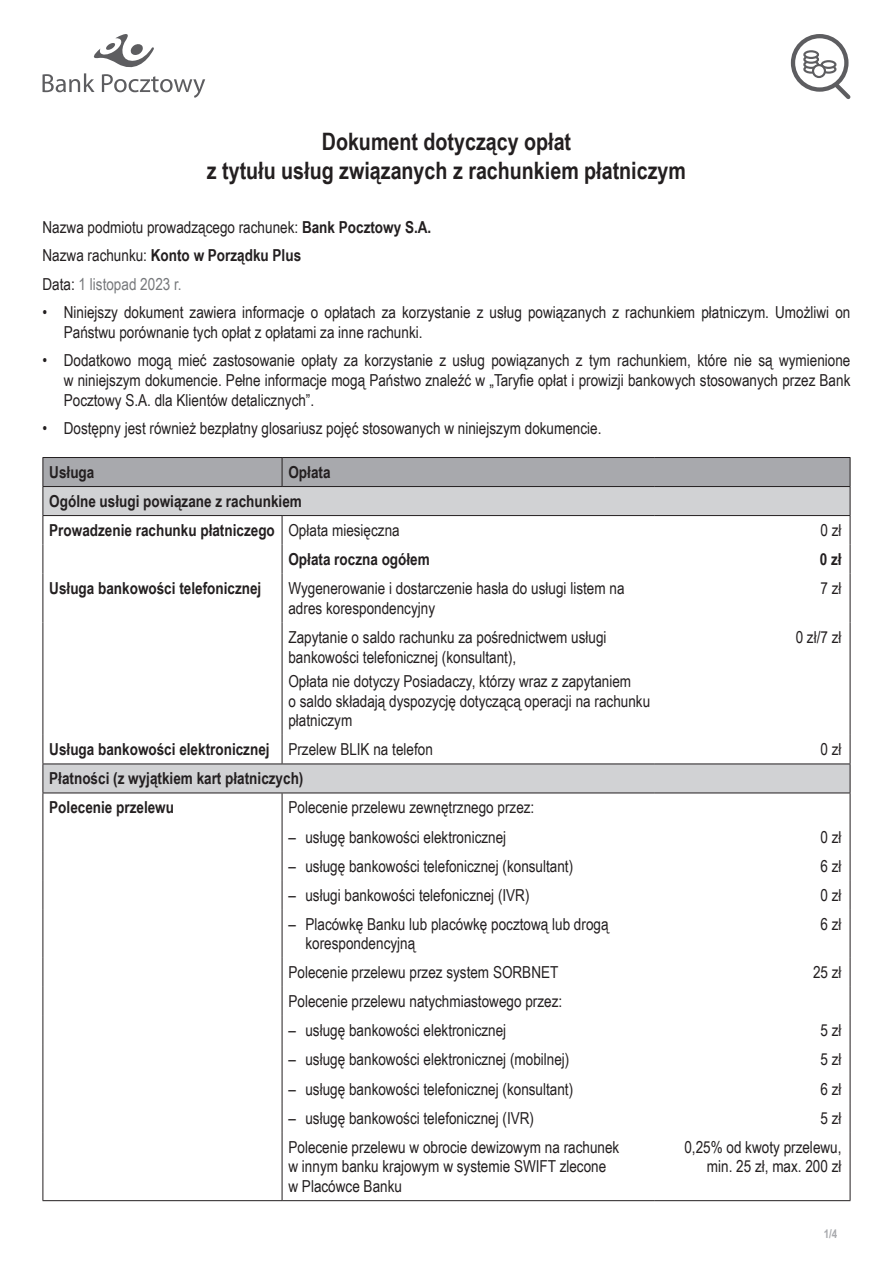
<style>
.page{position:relative;width:893px;height:1263px;background:#fff}
.page>*{position:absolute;margin:0;border:0;box-sizing:border-box;transform-origin:0 0}
.Nagłówek{font:700 24px/28.8px "Arial Narrow";color:#231f20;text-align:center}
.tabela_normal{font:16.5px/19.8px "Arial Narrow";color:#231f20}
.wstep_wypunktowanie{font:16.5px/19.8px "Arial Narrow";color:#231f20}
.tabela_wciecie{font:16.5px/19.8px "Arial Narrow";color:#231f20}
.tabela_normal-2{font:700 16.5px "Arial Narrow";color:#231f20}
.tabela_naglowek2{font:700 16.5px "Arial Narrow";color:#231f20}
.tabela_oplata{font:16.5px/19.8px "Arial Narrow";color:#231f20;text-align:right}
.wstep_nazwa{font:16.5px "Arial Narrow";color:#231f20}
.wstep_nazwa-2{font:700 16.5px "Arial Narrow";color:#231f20}
.wstep_nazwa-3{font:16.5px "Arial Narrow";color:#76787b}
.tabela_naglowek1{font:700 16.5px "Arial Narrow";color:#231f20}
.tabela_oplata-2{font:700 16.5px "Arial Narrow";color:#231f20}
.t1{font:700 12px "Arial Narrow";color:#a8a9ad}
.s1{font-weight:700}
.s2{font-weight:400}
.s3{color:#231f20}
</style>
<div class="page">
<div style="left:791px;top:34px;width:57px;height:58px;border:4px solid #5d5d60;border-radius:50%"></div>
<svg style="left:830px;top:79px;width:21px;height:21px"></svg>
<div style="left:803px;top:65px;width:16px;height:9px;border:2px solid #5d5d60;border-radius:50%"></div>
<div style="left:821px;top:65px;width:15px;height:9px;border:2px solid #5d5d60;border-radius:50%"></div>
<div style="left:803px;top:60px;width:16px;height:9px;border:2px solid #5d5d60;border-radius:50%"></div>
<div style="left:822px;top:61px;width:13px;height:7px;background:#fff;border-radius:50%"></div>
<div style="left:821px;top:60px;width:15px;height:9px;border:2px solid #5d5d60;border-radius:50%"></div>
<svg style="left:804px;top:56px;width:14px;height:7px"></svg>
<div style="left:803px;top:55px;width:16px;height:9px;border:2px solid #5d5d60;border-radius:50%"></div>
<div style="left:804px;top:51px;width:14px;height:7px;background:#fff;border-radius:50%"></div>
<div style="left:803px;top:50px;width:16px;height:9px;border:2px solid #5d5d60;border-radius:50%"></div>
<div style="left:813px;top:65px;width:12px;height:12px;background:#fff;border-radius:50%"></div>
<div style="left:812px;top:64px;width:14px;height:14px;border:2px solid #5d5d60;border-radius:50%"></div>
<svg style="left:43px;top:457px;width:808px;height:117px"></svg>
<hr style="left:43px;top:574px;width:1px;height:48px;background:#231f20">
<hr style="left:43px;top:622px;width:1px;height:113px;background:#231f20">
<hr style="left:282px;top:574px;width:1px;height:48px;background:#231f20">
<hr style="left:850px;top:574px;width:1px;height:48px;background:#231f20">
<hr style="left:282px;top:622px;width:1px;height:113px;background:#231f20">
<hr style="left:850px;top:622px;width:1px;height:113px;background:#231f20">
<hr style="left:282px;top:909px;width:1px;height:49px;background:#231f20">
<svg style="left:282px;top:958px;width:1px;height:174px"></svg>
<hr style="left:282px;top:1132px;width:1px;height:68px;background:#231f20">
<hr style="left:43px;top:457px;width:239px;height:1px;background:#231f20">
<hr style="left:282px;top:457px;width:373px;height:1px;background:#231f20">
<hr style="left:655px;top:457px;width:195px;height:1px;background:#231f20">
<hr style="left:43px;top:486px;width:239px;height:1px;background:#231f20">
<hr style="left:282px;top:486px;width:373px;height:1px;background:#231f20">
<hr style="left:655px;top:486px;width:195px;height:1px;background:#231f20">
<hr style="left:43px;top:515px;width:239px;height:1px;background:#231f20">
<hr style="left:282px;top:515px;width:373px;height:1px;background:#231f20">
<hr style="left:655px;top:515px;width:195px;height:1px;background:#231f20">
<hr style="left:43px;top:909px;width:1px;height:49px;background:#231f20">
<svg style="left:43px;top:958px;width:1px;height:174px"></svg>
<hr style="left:43px;top:1132px;width:1px;height:68px;background:#231f20">
<hr style="left:43px;top:1200px;width:239px;height:1px;background:#231f20">
<svg style="left:43px;top:735px;width:808px;height:174px"></svg>
<hr style="left:850px;top:909px;width:1px;height:49px;background:#231f20">
<svg style="left:850px;top:958px;width:1px;height:174px"></svg>
<hr style="left:850px;top:1132px;width:1px;height:68px;background:#231f20">
<hr style="left:282px;top:1200px;width:373px;height:1px;background:#231f20">
<hr style="left:655px;top:1200px;width:195px;height:1px;background:#231f20">
<svg style="left:43px;top:34px;width:162px;height:64px"></svg>
<p class="Nagłówek" style="left:207px;top:126px;width:481px">Dokument dotyczący opłat<br>z tytułu usług związanych z rachunkiem płatniczym</p>
<p class="wstep_nazwa" style="left:43px;top:215px;width:390px">Nazwa podmiotu prowadzącego rachunek: <span class="s1">Bank Pocztowy S.A.</span></p>
<p class="wstep_nazwa-2" style="left:43px;top:243px;width:260px"><span class="s2">Nazwa rachunku:</span> Konto w Porządku Plus</p>
<p class="wstep_nazwa-3" style="left:43px;top:272px;width:141px"><span class="s3">Data:</span> 1 listopad 2023 r.</p>
<p class="wstep_wypunktowanie" style="left:64px;top:302px;width:788px;text-indent:-21px">• Niniejszy dokument zawiera informacje o opłatach za korzystanie z usług powiązanych z rachunkiem płatniczym. Umożliwi on<br>Państwu porównanie tych opłat z opłatami za inne rachunki.</p>
<p class="wstep_wypunktowanie" style="left:64px;top:350px;width:788px;text-align:justify;text-indent:-21px">• Dodatkowo mogą mieć zastosowanie opłaty za korzystanie z usług powiązanych z tym rachunkiem, które nie są wymienione w niniejszym dokumencie. Pełne informacje mogą Państwo znaleźć w „Taryfie opłat i prowizji bankowych stosowanych przez Bank Pocztowy S.A. dla Klientów detalicznych”.</p>
<p class="wstep_wypunktowanie" style="left:43px;top:418px;width:560px">• Dostępny jest również bezpłatny glosariusz pojęć stosowanych w niniejszym dokumencie.</p>
<p class="tabela_naglowek1" style="left:49px;top:460px;width:47px">Usługa</p>
<p class="tabela_naglowek1" style="left:288px;top:460px;width:44px">Opłata</p>
<p class="tabela_naglowek2" style="left:49px;top:489px;width:254px">Ogólne usługi powiązane z rachunkiem</p>
<p class="tabela_normal-2" style="left:49px;top:518px;width:227px">Prowadzenie rachunku płatniczego</p>
<p class="tabela_normal" style="left:288px;top:520px;width:113px">Opłata miesięczna</p>
<p class="tabela_oplata" style="left:820px;top:520px;width:23px">0 zł</p>
<p class="tabela_normal-2" style="left:288px;top:547px;width:143px">Opłata roczna ogółem</p>
<p class="tabela_oplata-2" style="left:820px;top:547px;width:23px">0 zł</p>
<p class="tabela_normal-2" style="left:49px;top:576px;width:214px">Usługa bankowości telefonicznej</p>
<p class="tabela_normal" style="left:288px;top:578px;width:338px">Wygenerowanie i dostarczenie hasła do usługi listem na adres korespondencyjny</p>
<p class="tabela_oplata" style="left:820px;top:578px;width:23px">7 zł</p>
<p class="tabela_normal" style="left:288px;top:627px;width:320px">Zapytanie o saldo rachunku za pośrednictwem usługi bankowości telefonicznej (konsultant),</p>
<p class="tabela_normal" style="left:288px;top:670px;width:363px">Opłata nie dotyczy Posiadaczy, którzy wraz z zapytaniem<br>o saldo składają dyspozycję dotyczącą operacji na rachunku płatniczym</p>
<p class="tabela_oplata" style="left:796px;top:627px;width:47px">0 zł/7 zł</p>
<p class="tabela_normal-2" style="left:49px;top:737px;width:222px">Usługa bankowości elektronicznej</p>
<p class="tabela_normal" style="left:288px;top:739px;width:146px">Przelew BLIK na telefon</p>
<p class="tabela_oplata" style="left:820px;top:739px;width:23px">0 zł</p>
<p class="tabela_naglowek2" style="left:49px;top:766px;width:256px">Płatności (z wyjątkiem kart płatniczych)</p>
<p class="tabela_naglowek2" style="left:49px;top:795px;width:126px">Polecenie przelewu</p>
<p class="tabela_normal" style="left:288px;top:797px;width:247px">Polecenie przelewu zewnętrznego przez:</p>
<p class="tabela_wciecie" style="left:288px;top:826px;width:219px">– usługę bankowości elektronicznej</p>
<p class="tabela_oplata" style="left:820px;top:826px;width:23px">0 zł</p>
<p class="tabela_wciecie" style="left:288px;top:855px;width:286px">– usługę bankowości telefonicznej (konsultant)</p>
<p class="tabela_oplata" style="left:820px;top:855px;width:23px">6 zł</p>
<p class="tabela_wciecie" style="left:288px;top:884px;width:243px">– usługi bankowości telefonicznej (IVR)</p>
<p class="tabela_oplata" style="left:820px;top:884px;width:23px">0 zł</p>
<p class="tabela_wciecie" style="left:305px;top:913px;width:305px;text-indent:-17px">– Placówkę Banku lub placówkę pocztową lub drogą korespondencyjną</p>
<p class="tabela_oplata" style="left:820px;top:913px;width:23px">6 zł</p>
<p class="tabela_normal" style="left:288px;top:962px;width:271px">Polecenie przelewu przez system SORBNET</p>
<p class="tabela_oplata" style="left:813px;top:962px;width:30px">25 zł</p>
<p class="tabela_normal" style="left:288px;top:991px;width:275px">Polecenie przelewu natychmiastowego przez:</p>
<p class="tabela_wciecie" style="left:288px;top:1020px;width:219px">– usługę bankowości elektronicznej</p>
<p class="tabela_oplata" style="left:820px;top:1020px;width:23px">5 zł</p>
<p class="tabela_wciecie" style="left:288px;top:1049px;width:282px">– usługę bankowości elektronicznej (mobilnej)</p>
<p class="tabela_oplata" style="left:820px;top:1049px;width:23px">5 zł</p>
<p class="tabela_wciecie" style="left:288px;top:1078px;width:286px">– usługę bankowości telefonicznej (konsultant)</p>
<p class="tabela_oplata" style="left:820px;top:1078px;width:23px">6 zł</p>
<p class="tabela_wciecie" style="left:288px;top:1107px;width:247px">– usługę bankowości telefonicznej (IVR)</p>
<p class="tabela_oplata" style="left:820px;top:1107px;width:23px">5 zł</p>
<p class="tabela_normal" style="left:288px;top:1136px;width:332px">Polecenie przelewu w obrocie dewizowym na rachunek w innym banku krajowym w systemie SWIFT zlecone w Placówce Banku</p>
<p class="tabela_oplata" style="left:684px;top:1136px;width:159px">0,25% od kwoty przelewu, min. 25 zł, max. 200 zł</p>
<p class="t1" style="left:824px;top:1225px;width:15px">1/4</p>
</div>
